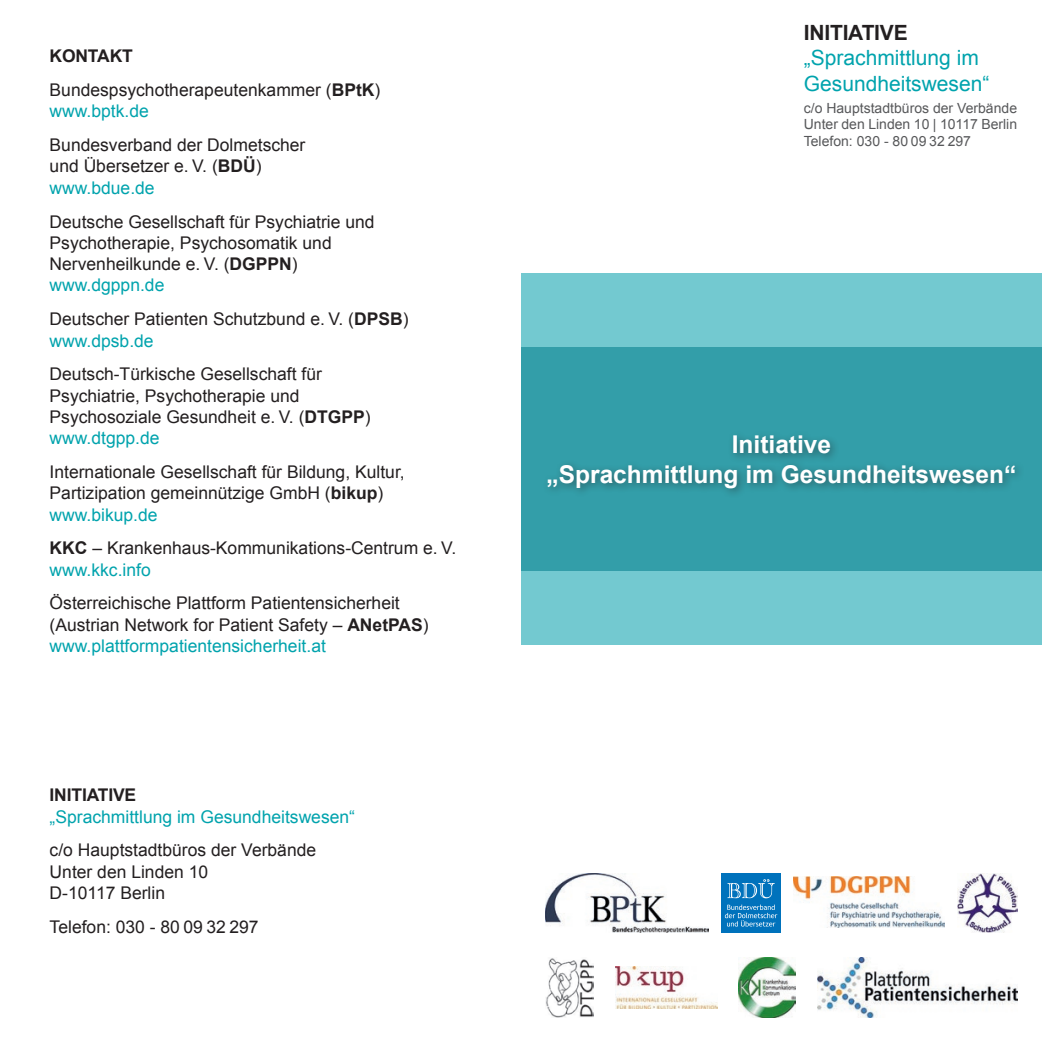
<style>
.page{position:relative;width:1042px;height:1042px;background:#fff}
.page>*{position:absolute;margin:0;border:0;box-sizing:border-box;transform-origin:0 0}
.t1{font:700 24.5px/29.4px "Arial";color:#fff;text-align:center}
.t2{font:21px/25.4px "Arial";color:#00a3ad}
.t3{font:700 21px "Arial";letter-spacing:-.01em;color:#231f20}
.t4{font:17.5px/21.3px "Arial";color:#231f20}
.t5{font:17.5px "Arial";color:#00a3ad}
.t6{font:700 17.5px "Arial";letter-spacing:-.01em;color:#231f20}
.t7{font:14px/17px "Arial";color:#57585a;text-align:justify}
.s1{font-weight:700}
.s2{color:#00a3ad}
</style>
<div class="page">
<div style="left:521px;top:273px;width:521px;height:297px;background:#73c9d0"></div>
<svg style="left:521px;top:347px;width:521px;height:298px;fill:#339ea9"></svg>
<div style="left:542px;top:430px;width:483px;height:68px;background:#231f20;opacity:.5"></div>
<img style="left:739px;top:957px;width:56px;height:60px">
<div style="left:721px;top:873px;width:60px;height:60px;background:#0072bc"></div>
<svg style="left:725px;top:904px;width:52px;height:22px"></svg>
<svg style="left:727px;top:879px;width:48px;height:19px"></svg>
<img style="left:957px;top:873px;width:60px;height:60px">
<img style="left:546px;top:873px;width:162px;height:60px">
<img style="left:546px;top:958px;width:48px;height:59px">
<img style="left:817px;top:957px;width:200px;height:60px">
<img style="left:615px;top:966px;width:102px;height:42px">
<img style="left:794px;top:876px;width:151px;height:52px">
<p class="t4" style="left:50px;top:40px;width:332px;line-height:33.8px"><span class="s1">KONTAKT<br></span>Bundespsychotherapeutenkammer (<span class="s1">BPtK</span>)</p>
<p class="t5" style="left:50px;top:100px;width:101px">www.bptk.de</p>
<p class="t4" style="left:50px;top:134px;width:257px">Bundesverband der Dolmetscher und Übersetzer e. V. (<span class="s1">BDÜ</span>) <span class="s2">www.bdue.de</span></p>
<p class="t4" style="left:50px;top:211px;width:326px">Deutsche Gesellschaft für Psychiatrie und<br>Psychotherapie, Psychosomatik und<br>Nervenheilkunde e. V. (<span class="s1">DGPPN</span>) <span class="s2">www.dgppn.de</span></p>
<p class="t4" style="left:50px;top:308px;width:360px">Deutscher Patienten Schutzbund e. V. (<span class="s1">DPSB</span>) <span class="s2">www.dpsb.de</span></p>
<p class="t4" style="left:50px;top:364px;width:322px">Deutsch-Türkische Gesellschaft für<br>Psychiatrie, Psychotherapie und<br>Psychosoziale Gesundheit e. V. (<span class="s1">DTGPP</span>) <span class="s2">www.dtgpp.de</span></p>
<p class="t4" style="left:50px;top:461px;width:357px">Internationale Gesellschaft für Bildung, Kultur,<br>Partizipation gemeinnützige GmbH (<span class="s1">bikup</span>) <span class="s2">www.bikup.de</span></p>
<p class="t4" style="left:50px;top:538px;width:408px"><span class="s1">KKC</span> – Krankenhaus-Kommunikations-Centrum e. V. <span class="s2">www.kkc.info</span></p>
<p class="t4" style="left:50px;top:593px;width:380px">Österreichische Plattform Patientensicherheit (Austrian Network for Patient Safety – <span class="s1">ANetPAS</span>) <span class="s2">www.plattformpatientensicherheit.at</span></p>
<p class="t6" style="left:50px;top:783px;width:88px">INITIATIVE</p>
<p class="t5" style="left:50px;top:805px;width:307px">„Sprachmittlung im Gesundheitswesen“</p>
<p class="t4" style="left:50px;top:839px;width:268px">c/o Hauptstadtbüros der Verbände<br>Unter den Linden 10<br>D-10117 Berlin</p>
<p class="t4" style="left:50px;top:916px;width:210px">Telefon: 030 - 80 09 32 297</p>
<p class="t3" style="left:804px;top:19px;width:105px">INITIATIVE</p>
<p class="t2" style="left:804px;top:46px;width:187px">„Sprachmittlung im<br>Gesundheitswesen“</p>
<p class="t7" style="left:804px;top:99px;width:215px">c/o Hauptstadtbüros der Verbände Unter den Linden 10 | 10117 Berlin Telefon: 030 - 80 09 32 297</p>
<h1 class="t1" style="left:546px;top:431px;width:471px">Initiative<br>„Sprachmittlung im Gesundheitswesen“</h1>
</div>
